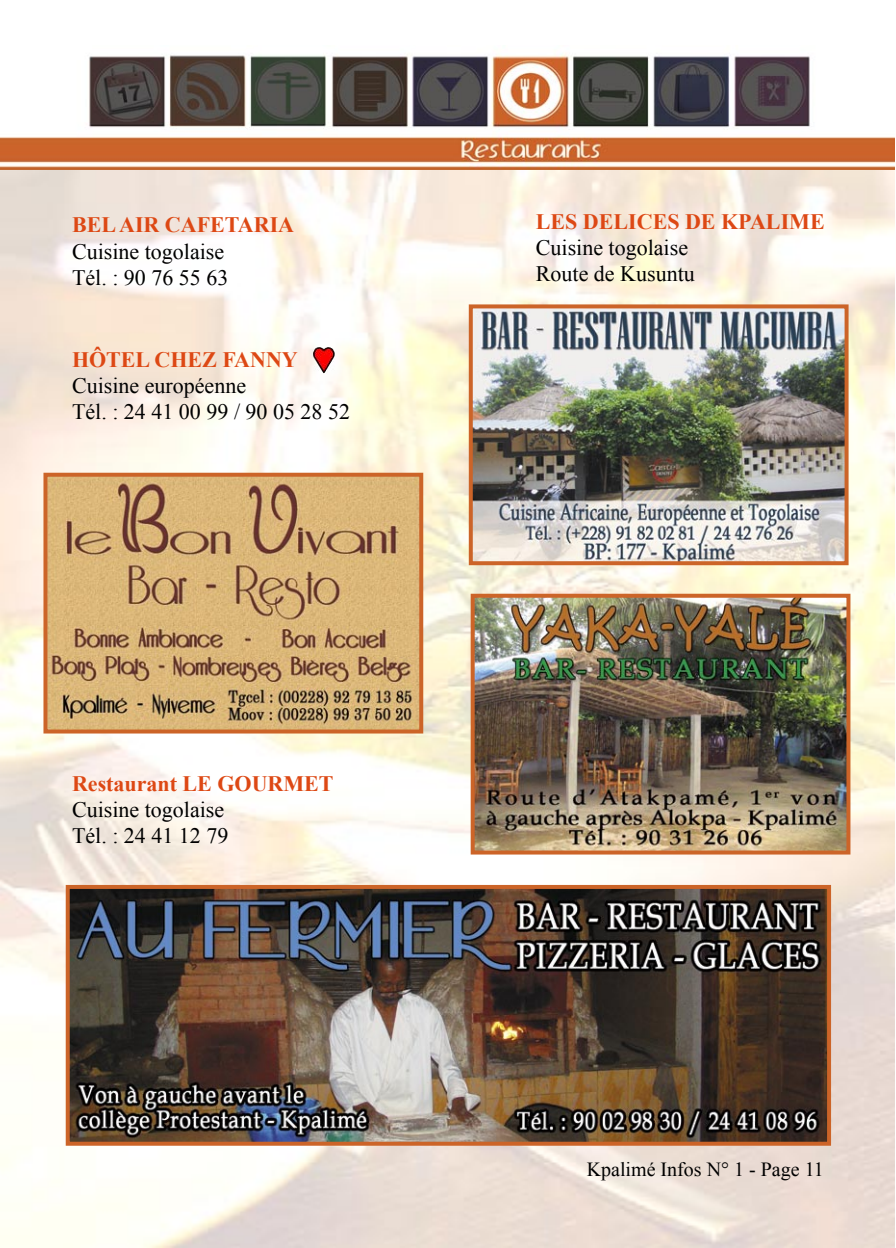
<style>
.page{position:relative;width:896px;height:1248px;background:#fff}
.page>*{position:absolute;margin:0;border:0;box-sizing:border-box;transform-origin:0 0}
.t1{font:22px/26.4px "Times New Roman";color:#000}
.t2{font:700 22px "Times New Roman";color:#dd4814}
.t3{font:20px "Times New Roman";color:#000}
</style>
<div class="page">
<img style="left:0;top:54px;width:894px;height:117px">
<img style="left:0;top:171px;width:894px;height:1076px">
<img style="left:48px;top:477px;width:370px;height:251px">
<div style="left:43px;top:472px;width:380px;height:261px;border:4px solid #cc6428"></div>
<img style="left:71px;top:889px;width:755px;height:251px">
<div style="left:66px;top:884px;width:765px;height:261px;border:4px solid #cc6428"></div>
<img style="left:474px;top:309px;width:369px;height:251px">
<div style="left:469px;top:304px;width:379px;height:261px;border:4px solid #cc6428"></div>
<img style="left:476px;top:598px;width:369px;height:251px">
<div style="left:471px;top:593px;width:379px;height:261px;border:4px solid #cc6428"></div>
<img style="left:313px;top:347px;width:21px;height:27px">
<p class="t2" style="left:72px;top:213px;width:224px">BEL AIR CAFETARIA</p>
<p class="t1" style="left:72px;top:238px;width:158px">Cuisine togolaise<br>Tél. : 90 76 55 63</p>
<p class="t2" style="left:72px;top:347px;width:227px">HÔTEL CHEZ FANNY</p>
<p class="t1" style="left:72px;top:372px;width:280px">Cuisine européenne<br>Tél. : 24 41 00 99 / 90 05 28 52</p>
<p class="t2" style="left:72px;top:771px;width:263px">Restaurant LE GOURMET</p>
<p class="t1" style="left:72px;top:796px;width:158px">Cuisine togolaise<br>Tél. : 24 41 12 79</p>
<p class="t2" style="left:536px;top:209px;width:290px">LES DELICES DE KPALIME</p>
<p class="t1" style="left:536px;top:234px;width:160px">Cuisine togolaise<br>Route de Kusuntu</p>
<p class="t3" style="left:587px;top:1157px;width:239px">Kpalimé Infos N° 1 - Page 11</p>
</div>
